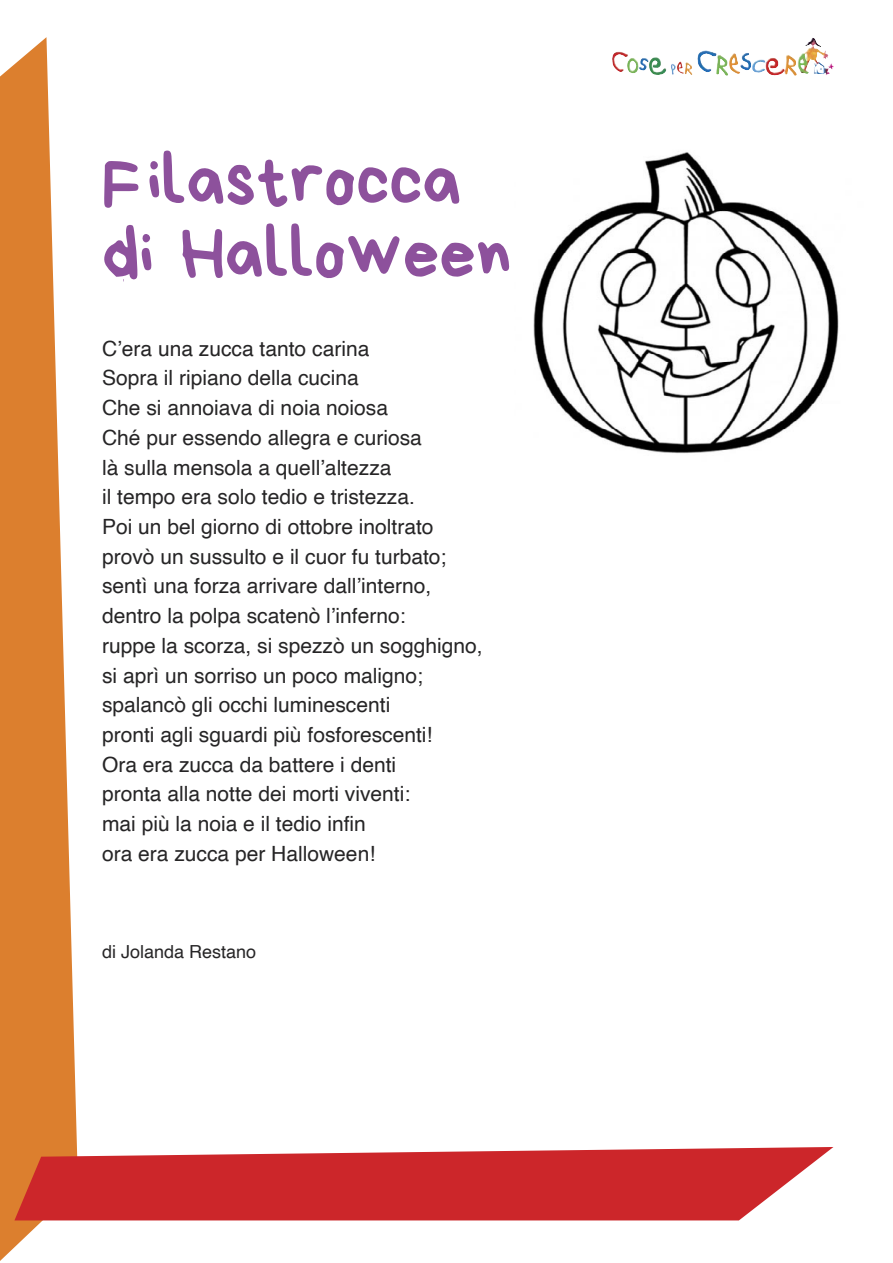
<style>
.page{position:relative;width:893px;height:1263px;background:#fff}
.page>*{position:absolute;margin:0;border:0;box-sizing:border-box;transform-origin:0 0}
.t1{font:72px/72.9px "Bryndan Write";color:#8d519c}
.t2{font:21px/29.7px "Helvetica";color:#262526}
.t3{font:18px "Helvetica";color:#262526}
</style>
<div class="page">
<svg style="left:0;top:37px;width:78px;height:1224px;fill:#dc7f2e"></svg>
<svg style="left:14px;top:1147px;width:819px;height:73px;background:#d24041"></svg>
<img style="left:813px;top:44px;width:15px;height:18px">
<img style="left:533px;top:152px;width:306px;height:302px">
<div style="left:490px;top:438px;width:98px;height:36px;background:#fff"></div>
<h1 class="t1" style="left:102px;top:143px;width:411px">Filastrocca di Halloween</h1>
<p class="t2" style="left:102px;top:335px;width:382px">C’era una zucca tanto carina<br>Sopra il ripiano della cucina<br>Che si annoiava di noia noiosa<br>Ché pur essendo allegra e curiosa<br>là sulla mensola a quell’altezza<br>il tempo era solo tedio e tristezza.<br>Poi un bel giorno di ottobre inoltrato provò un sussulto e il cuor fu turbato; sentì una forza arrivare dall’interno, dentro la polpa scatenò l’inferno:<br>ruppe la scorza, si spezzò un sogghigno, si aprì un sorriso un poco maligno; spalancò gli occhi luminescenti<br>pronti agli sguardi più fosforescenti!<br>Ora era zucca da battere i denti<br>pronta alla notte dei morti viventi:<br>mai più la noia e il tedio infin<br>ora era zucca per Halloween!</p>
<p class="t3" style="left:102px;top:945px;width:156px">di Jolanda Restano</p>
</div>
